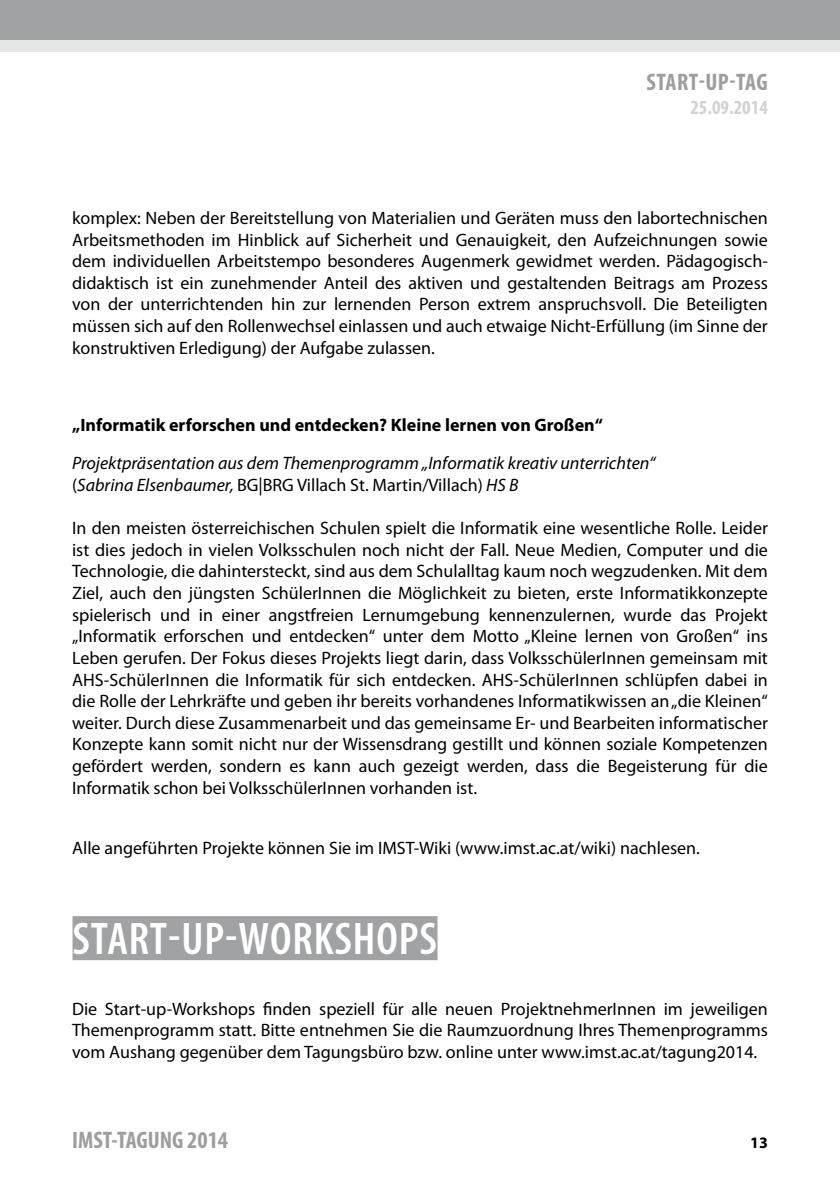
<style>
.page{position:relative;width:840px;height:1191px;background:#fff}
.page>*{position:absolute;margin:0;border:0;box-sizing:border-box;transform-origin:0 0}
.t1{font:600 condensed 46px "Myriad Pro";color:#fff}
.t2{font:700 condensed 24px "Myriad Pro";color:#9c9e9f}
.t3{font:700 condensed 20px "Myriad Pro";color:#d1d2d4}
.t4{font:18px/21.6px "Myriad Pro";color:#000;text-align:justify}
.t5{font:italic 18px/21.6px "Myriad Pro";color:#000}
.t6{font:700 18px "Myriad Pro";color:#000}
.t7{font:700 16px "Myriad";color:#000}
.s1{font-style:normal}
</style>
<div class="page">
<div style="left:0;top:0;width:839px;height:51px;background:#e5e6e6"></div>
<div style="left:0;top:0;width:839px;height:39px;background:#a1a2a4"></div>
<div style="left:72px;top:916px;width:365px;height:44px;background:#a1a2a4"></div>
<h2 class="t2" style="left:646px;top:67px;width:122px">START-UP-TAG</h2>
<p class="t3" style="left:690px;top:95px;width:79px">25.09.2014</p>
<p class="t4" style="left:72px;top:207px;width:697px">komplex: Neben der Bereitstellung von Materialien und Geräten muss den labortechnischen Arbeitsmethoden im Hinblick auf Sicherheit und Genauigkeit, den Aufzeichnungen sowie dem individuellen Arbeitstempo besonderes Augenmerk gewidmet werden. Pädagogisch&shy;didaktisch ist ein zunehmender Anteil des aktiven und gestaltenden Beitrags am Prozess von der unterrichtenden hin zur lernenden Person extrem anspruchsvoll. Die Beteiligten müssen sich auf den Rollenwechsel einlassen und auch etwaige Nicht-Erfüllung (im Sinne der konstruktiven Erledigung) der Aufgabe zulassen.</p>
<p class="t6" style="left:72px;top:415px;width:532px">„Informatik erforschen und entdecken? Kleine lernen von Großen“</p>
<p class="t5" style="left:72px;top:452px;width:584px">Projektpräsentation aus dem Themenprogramm „Informatik kreativ unterrichten“ <span class="s1">(</span>Sabrina Elsenbaumer, <span class="s1">BG|BRG Villach St. Martin/Villach)</span> HS B</p>
<p class="t4" style="left:72px;top:518px;width:697px">In den meisten österreichischen Schulen spielt die Informatik eine wesentliche Rolle. Leider ist dies jedoch in vielen Volksschulen noch nicht der Fall. Neue Medien, Computer und die Technologie, die dahintersteckt, sind aus dem Schulalltag kaum noch wegzudenken. Mit dem Ziel, auch den jüngsten SchülerInnen die Möglichkeit zu bieten, erste Informatikkonzepte spielerisch und in einer angstfreien Lernumgebung kennenzulernen, wurde das Projekt „Informatik erforschen und entdecken“ unter dem Motto „Kleine lernen von Großen“ ins Leben gerufen. Der Fokus dieses Projekts liegt darin, dass VolksschülerInnen gemeinsam mit AHS-SchülerInnen die Informatik für sich entdecken. AHS-SchülerInnen schlüpfen dabei in die Rolle der Lehrkräfte und geben ihr bereits vorhandenes Informatikwissen an „die Kleinen“ weiter. Durch diese Zusammenarbeit und das gemeinsame Er- und Bearbeiten informatischer Konzepte kann somit nicht nur der Wissensdrang gestillt und können soziale Kompetenzen gefördert werden, sondern es kann auch gezeigt werden, dass die Begeisterung für die Informatik schon bei VolksschülerInnen vorhanden ist.</p>
<p class="t4" style="left:72px;top:837px;width:629px">Alle angeführten Projekte können Sie im IMST-Wiki (www.imst.ac.at/wiki) nachlesen.</p>
<h1 class="t1" style="left:72px;top:910px;width:39px">START</h1>
<h1 class="t1" style="left:168px;top:910px;width:124px">-UP-WORKSHOPS</h1>
<p class="t4" style="left:72px;top:998px;width:697px">Die Start-up-Workshops finden speziell für alle neuen ProjektnehmerInnen im jeweiligen Themenprogramm statt. Bitte entnehmen Sie die Raumzuordnung Ihres Themenprogramms vom Aushang gegenüber dem Tagungsbüro bzw. online unter www.imst.ac.at/tagung2014.</p>
<h2 class="t2" style="left:72px;top:1125px;width:157px">IMST-TAGUNG 2014</h2>
<p class="t7" style="left:749px;top:1134px;width:19px">13</p>
</div>
